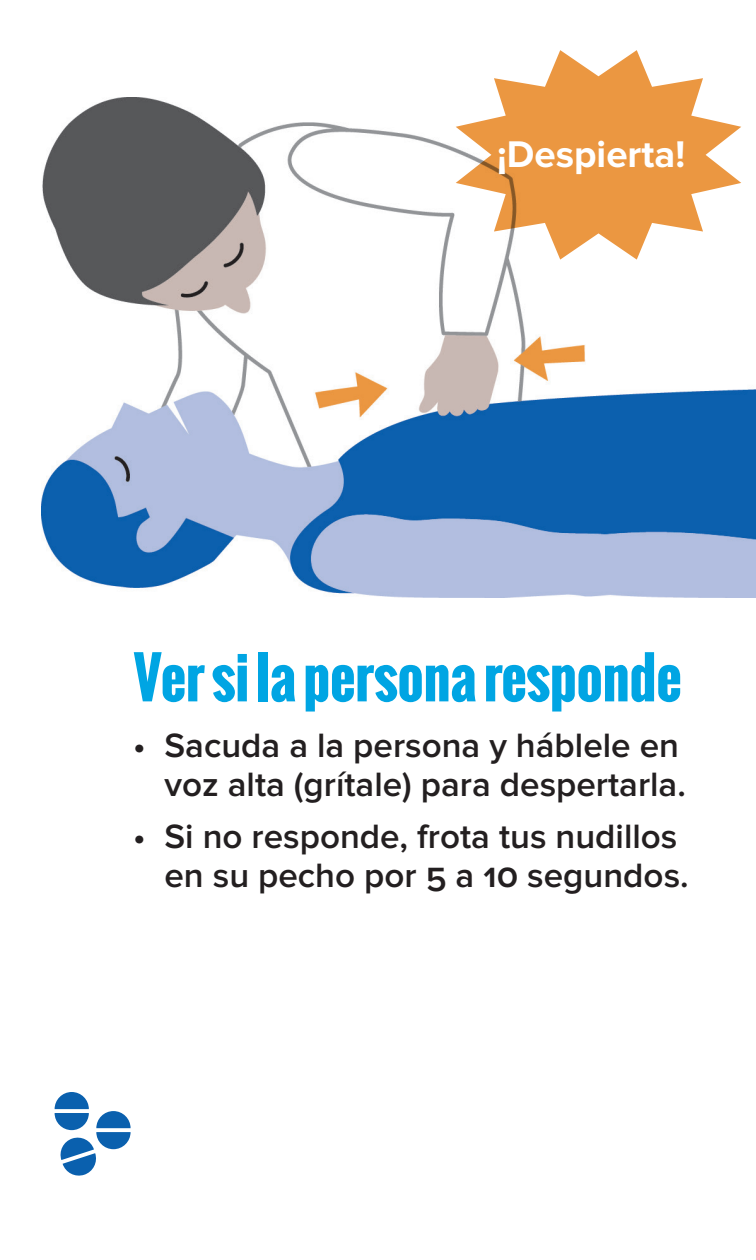
<style>
.page{position:relative;width:756px;height:1260px;background:#fff}
.page>*{position:absolute;margin:0;border:0;box-sizing:border-box;transform-origin:0 0}
.t1{font:700 56px "Oswald";letter-spacing:-.01em;color:#00a5e3}
.t2{font:700 38.5px "Proxima Nova";color:#fff}
.t3{font:600 35px/38.5px "Proxima Nova";color:#231f20;text-align:right}
</style>
<div class="page">
<img style="left:42px;top:97px;width:714px;height:501px">
<svg style="left:456px;top:50px;width:285px;height:210px;fill:#eb9741"></svg>
<svg style="left:55px;top:1092px;width:76px;height:84px"></svg>
<p class="t2" style="left:497px;top:132px;width:190px">¡Despierta!</p>
<p class="t1" style="left:133px;top:636px;width:550px">Ver si la persona responde</p>
<p class="t3" style="left:133px;top:727px;width:554px">• Sacuda a la persona y háblele en voz alta (grítale) para despertarla.</p>
<p class="t3" style="left:164px;top:818px;width:526px;text-align:left;text-indent:-32px">• Si no responde, frota tus nudillos en su pecho por 5 a 10 segundos.</p>
</div>
